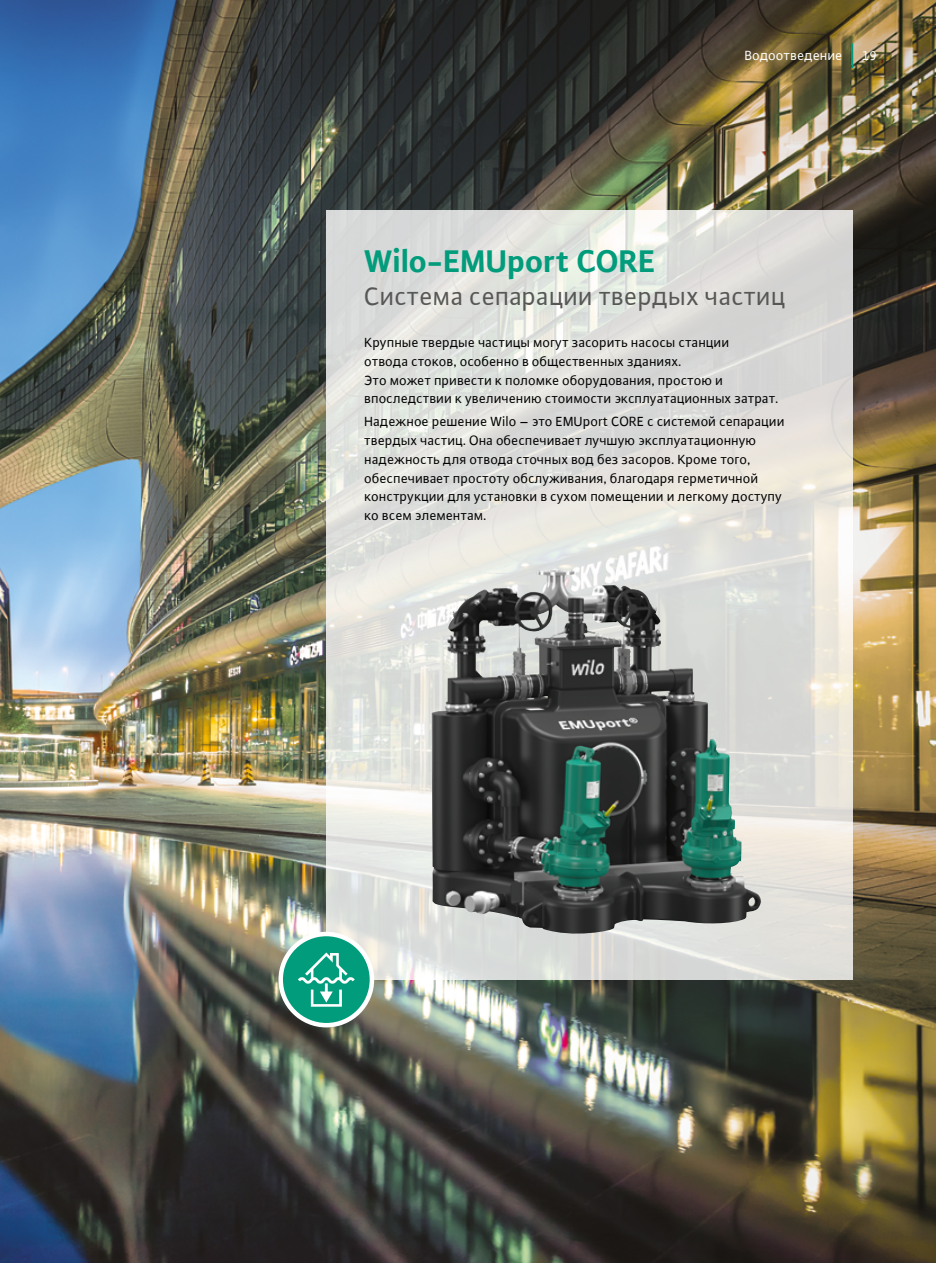
<style>
.page{position:relative;width:936px;height:1263px;background:#fff}
.page>*{position:absolute;margin:0;border:0;box-sizing:border-box;transform-origin:0 0}
.t1{font:700 33px "WILO Plus Global";color:#009c7b}
.t2{font:27px "WILO Plus Global";color:#575756}
.t3{font:14.25px/18.8px "WILO Plus Global";color:#000}
.t4{font:14.25px "WILO Plus Global";color:#fff}
.t5{font:13.5px "WILO Plus Global";color:#fff}
</style>
<div class="page">
<img style="left:0;top:0;width:935px;height:1263px">
<svg style="left:326px;top:210px;width:526px;height:769px;background:#e1e1dc"></svg>
<svg style="left:281px;top:934px;width:91px;height:91px;background:#20a88b"></svg>
<div style="left:278px;top:932px;width:96px;height:95px;border:4px solid #fff;border-radius:50%"></div>
<img style="left:431px;top:570px;width:315px;height:368px">
<svg style="left:298px;top:952px;width:57px;height:55px;background:#36b096"></svg>
<hr style="left:851px;top:43px;width:2px;height:25px;background:#009c7b">
<p class="t4" style="left:744px;top:47px;width:99px">Водоотведение</p>
<p class="t5" style="left:862px;top:48px;width:16px">19</p>
<h1 class="t1" style="left:364px;top:241px;width:292px">Wilo-EMUport CORE</h1>
<h2 class="t2" style="left:364px;top:279px;width:422px">Система сепарации твердых частиц</h2>
<p class="t3" style="left:364px;top:333px;width:416px">Крупные твердые частицы могут засорить насосы станции<br>отвода стоков, особенно в общественных зданиях.<br>Это может привести к поломке оборудования, простою и впоследствии к увеличению стоимости эксплуатационных затрат.</p>
<p class="t3" style="left:364px;top:412px;width:421px">Надежное решение Wilo – это EMUport CORE с системой сепарации твердых частиц. Она обеспечивает лучшую эксплуатационную надежность для отвода сточных вод без засоров. Кроме того, обеспечивает простоту обслуживания, благодаря герметичной конструкции для установки в сухом помещении и легкому доступу ко всем элементам.</p>
</div>
